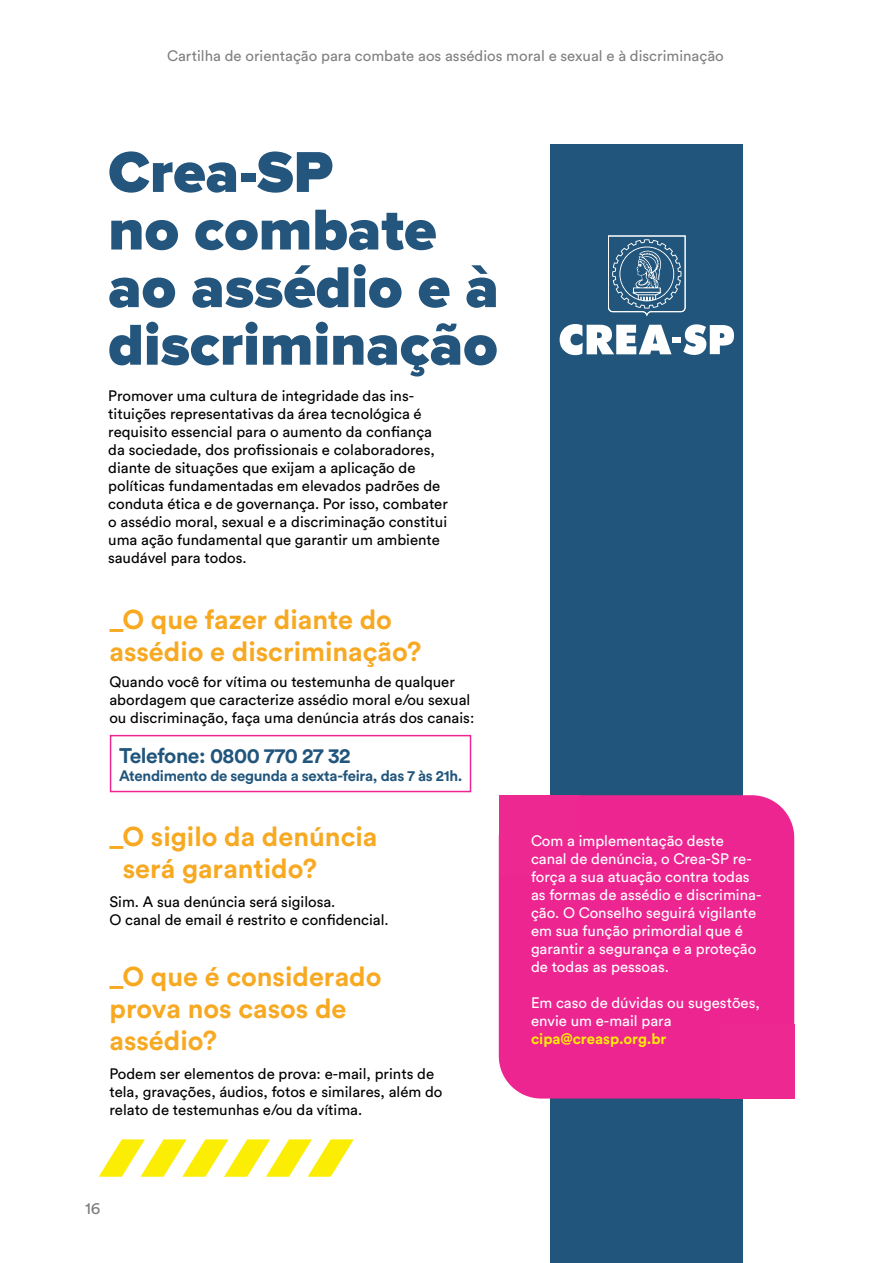
<style>
.page{position:relative;width:893px;height:1263px;background:#fff}
.page>*{position:absolute;margin:0;border:0;box-sizing:border-box;transform-origin:0 0}
.t1{font:900 59.7px/57.6px "Proxima Nova";color:#24557d}
.t2{font:700 27px/32.4px "Circular Std";color:#f7a922}
.t3{font:700 21px "Circular Std";letter-spacing:-.02em;color:#21557c}
.t4{font:16.5px "Circular Std";color:#000}
.t5{font:15px/18px "Circular Std";color:#000}
.t6{font:15px/18px "Circular Std";color:#fff}
.t7{font:700 15px "Circular Std";letter-spacing:-.02em;color:#21557c}
.t8{font:700 15px "Circular Std";color:#fdec06}
</style>
<div class="page">
<div style="left:110px;top:735px;width:361px;height:57px;border:2px solid #ed2590"></div>
<div style="left:551px;top:145px;width:192px;height:1118px;background:#21557c"></div>
<svg style="left:99px;top:1139px;width:255px;height:38px"></svg>
<div style="left:499px;top:795px;width:295px;height:303px;background:#ed2590;border-radius:43px"></div>
<div style="left:499px;top:795px;width:81px;height:81px;background:#ed2891"></div>
<div style="left:720px;top:1024px;width:74px;height:74px;background:#ed2891"></div>
<div style="left:672px;top:337px;width:9px;height:5px;background:#fff"></div>
<svg style="left:683px;top:324px;width:51px;height:31px"></svg>
<svg style="left:560px;top:324px;width:111px;height:31px"></svg>
<svg style="left:608px;top:235px;width:78px;height:81px"></svg>
<p class="t5" style="left:167px;top:47px;width:558px">Cartilha de orientação para combate aos assédios moral e sexual e à discriminação</p>
<h1 class="t1" style="left:108px;top:146px;width:392px">Crea-SP<br>no combate ao assédio e à discriminação</h1>
<p class="t5" style="left:108px;top:387px;width:341px">Promover uma cultura de integridade das ins&shy;tituições representativas da área tecnológica é requisito essencial para o aumento da confiança da sociedade, dos profissionais e colaboradores, diante de situações que exijam a aplicação de políticas fundamentadas em elevados padrões de conduta ética e de governança. Por isso, combater o assédio moral, sexual e a discriminação constitui uma ação fundamental que garantir um ambiente saudável para todos.</p>
<h2 class="t2" style="left:109px;top:603px;width:313px">_O que fazer diante do assédio e discriminação?</h2>
<p class="t5" style="left:109px;top:672px;width:366px">Quando você for vítima ou testemunha de qualquer abordagem que caracterize assédio moral e/ou sexual ou discriminação, faça uma denúncia atrás dos canais:</p>
<h3 class="t3" style="left:119px;top:742px;width:233px">Telefone: 0800 770 27 32</h3>
<p class="t7" style="left:119px;top:766px;width:345px">Atendimento de segunda a sexta-feira, das 7 às 21h.</p>
<h2 class="t2" style="left:123px;top:820px;width:256px;text-indent:-13px">_O sigilo da denúncia será garantido?</h2>
<p class="t5" style="left:109px;top:892px;width:281px">Sim. A sua denúncia será sigilosa.<br>O canal de email é restrito e confidencial.</p>
<h2 class="t2" style="left:109px;top:959px;width:274px">_O que é considerado prova nos casos de assédio?</h2>
<p class="t5" style="left:109px;top:1065px;width:335px">Podem ser elementos de prova: e-mail, prints de tela, gravações, áudios, fotos e similares, além do relato de testemunhas e/ou da vítima.</p>
<p class="t6" style="left:531px;top:831px;width:232px">Com a implementação deste canal de denúncia, o Crea-SP re&shy;força a sua atuação contra todas as formas de assédio e discrimina&shy;ção. O Conselho seguirá vigilante em sua função primordial que é garantir a segurança e a proteção de todas as pessoas.</p>
<p class="t6" style="left:531px;top:993px;width:230px">Em caso de dúvidas ou sugestões, envie um e-mail para</p>
<p class="t8" style="left:531px;top:1029px;width:137px">cipa@creasp.org.br</p>
<p class="t4" style="left:85px;top:1198px;width:17px">16</p>
</div>
